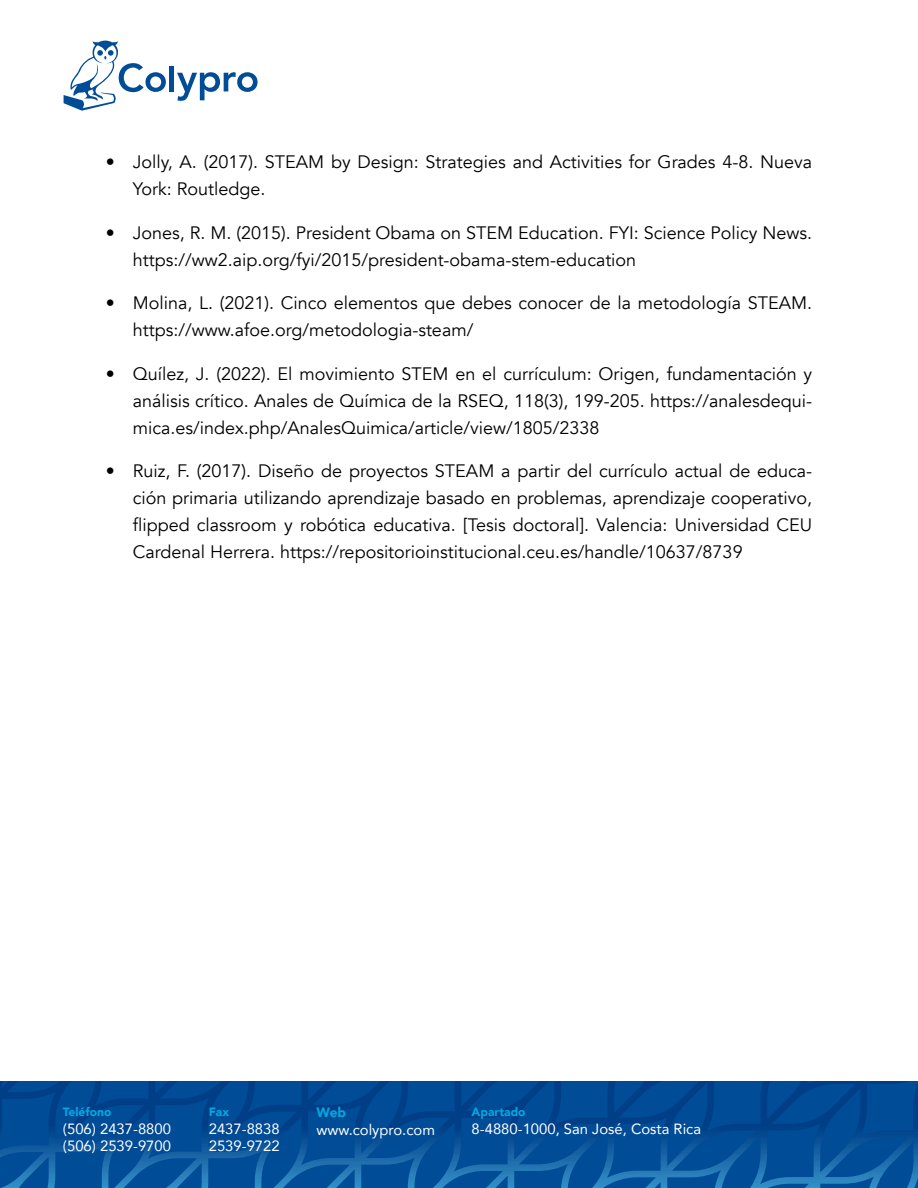
<style>
.page{position:relative;width:918px;height:1188px;background:#fff}
.page>*{position:absolute;margin:0;border:0;box-sizing:border-box;transform-origin:0 0}
.t1{font:18px/27px "Avenir";color:#000}
.t2{font:14.85px/17.9px "Avenir";color:#fff}
.t3{font:900 13.5px "Avenir";color:#06a7e0}
.t4{font:900 12px "Avenir";color:#06a7e0}
</style>
<div class="page">
<hr style="left:170px;top:66px;width:4px;height:25px;background:#004c97">
<svg style="left:177px;top:72px;width:81px;height:29px"></svg>
<svg style="left:64px;top:41px;width:102px;height:70px"></svg>
<svg style="left:813px;top:1082px;width:105px;height:106px;background:#055098"></svg>
<svg style="left:0;top:1082px;width:813px;height:106px;background:#044e97"></svg>
<p class="t1" style="left:133px;top:149px;width:681px;text-indent:-27px">• Jolly, A. (2017). STEAM by Design: Strategies and Activities for Grades 4-8. Nueva<br>York: Routledge.</p>
<p class="t1" style="left:133px;top:219px;width:681px;text-indent:-27px">• Jones, R. M. (2015). President Obama on STEM Education. FYI: Science Policy News. https://ww2.aip.org/fyi/2015/president-obama-stem-education</p>
<p class="t1" style="left:133px;top:290px;width:681px;text-indent:-27px">• Molina, L. (2021). Cinco elementos que debes conocer de la metodología STEAM. https://www.afoe.org/metodologia-steam/</p>
<p class="t1" style="left:133px;top:360px;width:681px;text-align:justify;text-indent:-27px">• Quílez, J. (2022). El movimiento STEM en el currículum: Origen, fundamentación y análisis crítico. Anales de Química de la RSEQ, 118(3), 199-205. https://analesdequi&shy;mica.es/index.php/AnalesQuimica/article/view/1805/2338</p>
<p class="t1" style="left:133px;top:458px;width:681px;text-align:justify;text-indent:-27px">• Ruiz, F. (2017). Diseño de proyectos STEAM a partir del currículo actual de educa&shy;ción primaria utilizando aprendizaje basado en problemas, aprendizaje cooperativo, flipped classroom y robótica educativa. [Tesis doctoral]. Valencia: Universidad CEU Cardenal Herrera. https://repositorioinstitucional.ceu.es/handle/10637/8739</p>
<p class="t4" style="left:63px;top:1101px;width:50px">Teléfono</p>
<p class="t2" style="left:63px;top:1119px;width:110px">(506) 2437-8800 (506) 2539-9700</p>
<p class="t4" style="left:209px;top:1101px;width:22px">Fax</p>
<p class="t2" style="left:209px;top:1119px;width:72px">2437-8838<br>2539-9722</p>
<p class="t3" style="left:317px;top:1101px;width:31px">Web</p>
<p class="t2" style="left:317px;top:1120px;width:120px">www.colypro.com</p>
<p class="t4" style="left:472px;top:1101px;width:55px">Apartado</p>
<p class="t2" style="left:472px;top:1119px;width:231px">8-4880-1000, San José, Costa Rica</p>
</div>
